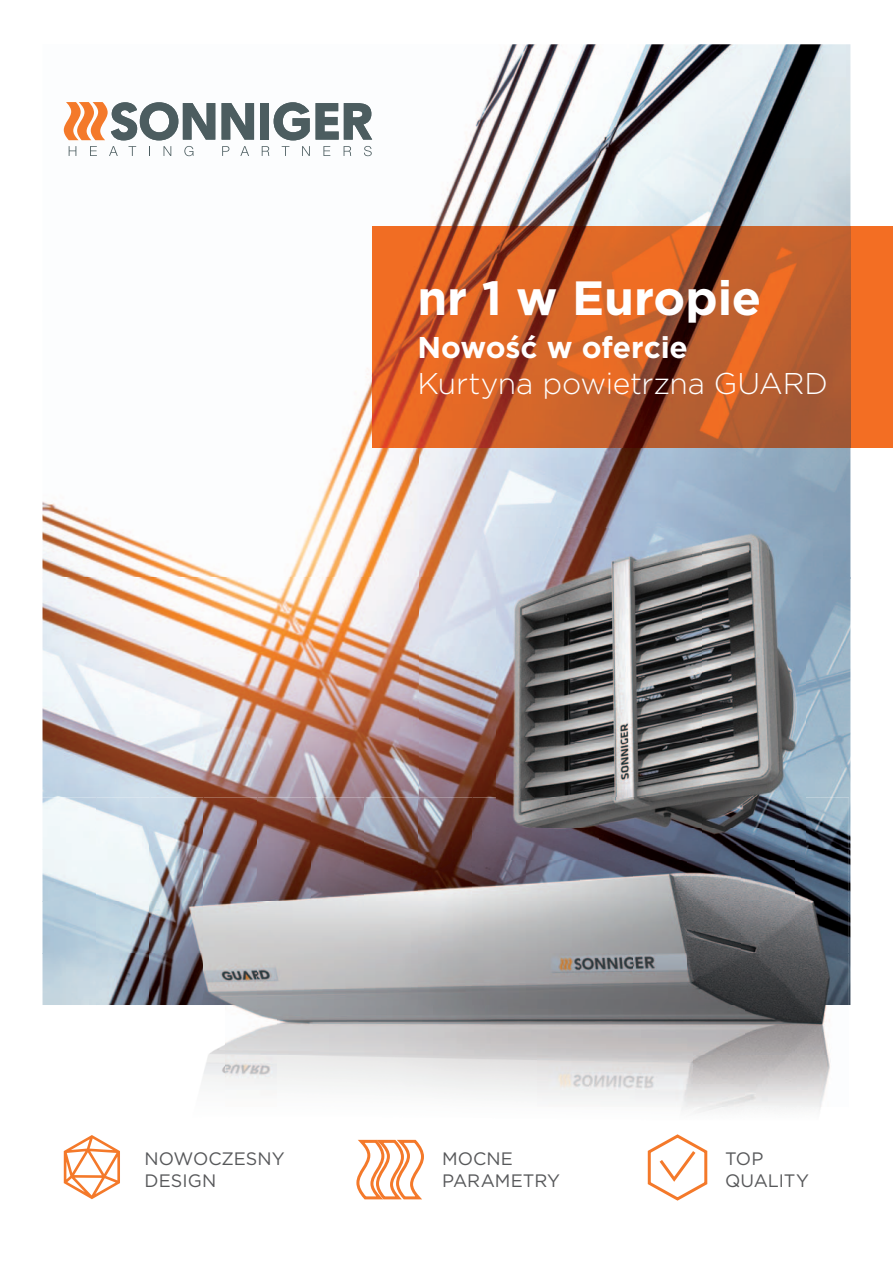
<style>
.page{position:relative;width:893px;height:1263px;background:#fff}
.page>*{position:absolute;margin:0;border:0;box-sizing:border-box;transform-origin:0 0}
.t1{font:700 48px "Gotham";color:#fff}
.t2{font:300 30px "Gotham";letter-spacing:-.005em;color:#fff}
.t3{font:700 30px "Gotham";color:#fff}
.t4{font:18px/21.6px "Gotham";letter-spacing:.005em;color:#57585a}
</style>
<div class="page">
<img style="left:43px;top:103px;width:376px;height:694px">
<img style="left:419px;top:44px;width:431px;height:183px">
<img style="left:419px;top:448px;width:431px;height:130px">
<img style="left:419px;top:578px;width:78px;height:219px">
<img style="left:805px;top:578px;width:45px;height:427px">
<svg style="left:69px;top:146px;width:7px;height:10px"></svg>
<svg style="left:90px;top:146px;width:7px;height:10px"></svg>
<svg style="left:109px;top:146px;width:9px;height:10px"></svg>
<svg style="left:128px;top:146px;width:8px;height:10px"></svg>
<svg style="left:164px;top:146px;width:7px;height:10px"></svg>
<svg style="left:184px;top:146px;width:9px;height:10px"></svg>
<svg style="left:222px;top:146px;width:7px;height:10px"></svg>
<svg style="left:240px;top:146px;width:9px;height:10px"></svg>
<svg style="left:262px;top:146px;width:7px;height:10px"></svg>
<svg style="left:282px;top:146px;width:7px;height:10px"></svg>
<svg style="left:302px;top:146px;width:8px;height:10px"></svg>
<svg style="left:323px;top:146px;width:7px;height:10px"></svg>
<svg style="left:344px;top:146px;width:7px;height:10px"></svg>
<svg style="left:364px;top:146px;width:8px;height:10px"></svg>
<svg style="left:64px;top:102px;width:151px;height:38px"></svg>
<svg style="left:222px;top:103px;width:32px;height:37px"></svg>
<div style="left:260px;top:103px;width:9px;height:37px;background:#4c5d60"></div>
<svg style="left:274px;top:102px;width:36px;height:38px"></svg>
<svg style="left:316px;top:103px;width:56px;height:37px"></svg>
<div style="left:850px;top:227px;width:43px;height:221px;background:#f36e23"></div>
<img style="left:373px;top:227px;width:477px;height:221px">
<img style="left:42px;top:797px;width:1px;height:207px">
<img style="left:42px;top:1004px;width:789px;height:155px">
<img style="left:43px;top:797px;width:454px;height:52px">
<img style="left:805px;top:797px;width:44px;height:52px">
<img style="left:43px;top:849px;width:483px;height:52px">
<img style="left:526px;top:859px;width:269px;height:42px">
<img style="left:795px;top:849px;width:54px;height:52px">
<img style="left:43px;top:901px;width:806px;height:104px">
<svg style="left:354px;top:1137px;width:71px;height:63px"></svg>
<svg style="left:645px;top:1132px;width:64px;height:69px"></svg>
<img style="left:497px;top:529px;width:308px;height:330px">
<svg style="left:64px;top:1135px;width:56px;height:64px"></svg>
<h1 class="t1" style="left:417px;top:270px;width:346px">nr 1 w Europie</h1>
<h2 class="t3" style="left:417px;top:330px;width:272px">Nowość w ofercie</h2>
<h2 class="t2" style="left:417px;top:373px;width:412px">Kurtyna powietrzna GUARD</h2>
<p class="t4" style="left:145px;top:1149px;width:142px">NOWOCZESNY<br>DESIGN</p>
<p class="t4" style="left:725px;top:1149px;width:85px">TOP<br>QUALITY</p>
<p class="t4" style="left:442px;top:1149px;width:119px">MOCNE<br>PARAMETRY</p>
</div>
